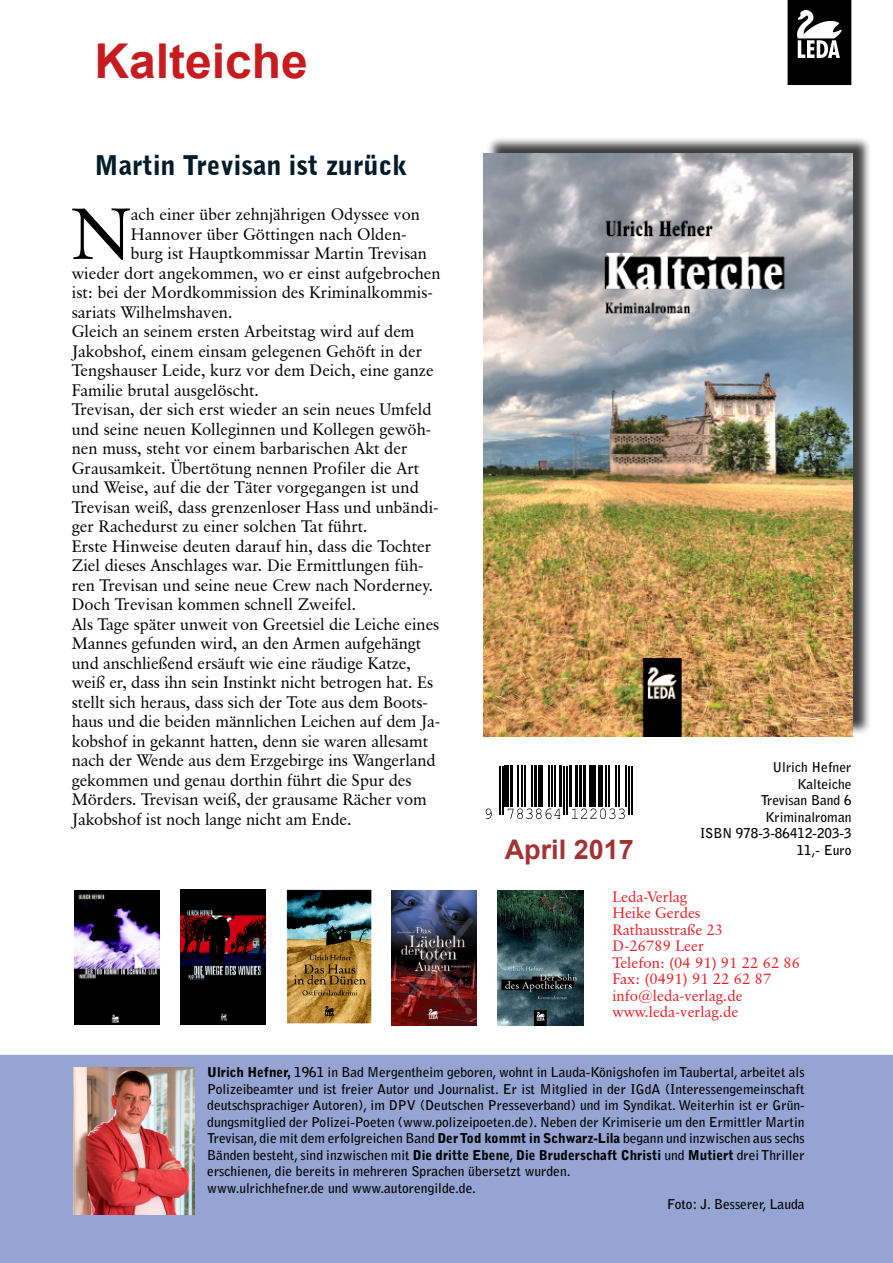
<style>
.page{position:relative;width:893px;height:1263px;background:#fff}
.page>*{position:absolute;margin:0;border:0;box-sizing:border-box;transform-origin:0 0}
.Katalog_Brottext{font:72.45px "Classical Garamond BT";color:#000}
.Katalog_Überschrifte{font:700 48px "Arial";color:#c71b20}
.Katalog_Unterzeilen{font:900 27px "Bell Gothic BT";color:#041b29}
.t1{font:700 27px "Arial";color:#a33233}
.Katalog_Brottext-2{font:16.5px/19.5px "Classical Garamond BT";color:#000}
.t2{font:15px "Classical Garamond BT";color:#ec1b24}
.TB_Absatz_1{font:700 13.5px/16.5px "Bell Gothic Std";color:#000;text-align:justify}
.Katalog_Info{font:700 13.5px "Bell Gothic Std";color:#000}
.TB_Text{font:700 13.5px "Bell Gothic Std";color:#000}
.s1{font-weight:900}
</style>
<div class="page">
<div style="left:0;top:1054px;width:893px;height:209px;background:#95a4d2"></div>
<hr style="left:499px;top:765px;width:1px;height:49px;background:#000">
<hr style="left:502px;top:765px;width:1px;height:49px;background:#000">
<hr style="left:505px;top:765px;width:4px;height:42px;background:#000">
<hr style="left:510px;top:765px;width:3px;height:42px;background:#000">
<hr style="left:517px;top:765px;width:2px;height:42px;background:#000">
<hr style="left:522px;top:765px;width:1px;height:42px;background:#000">
<hr style="left:524px;top:765px;width:2px;height:42px;background:#000">
<hr style="left:531px;top:765px;width:2px;height:42px;background:#000">
<hr style="left:534px;top:765px;width:3px;height:42px;background:#000">
<div style="left:538px;top:765px;width:5px;height:42px;background:#000"></div>
<hr style="left:548px;top:765px;width:2px;height:42px;background:#000">
<hr style="left:551px;top:765px;width:1px;height:42px;background:#000">
<hr style="left:554px;top:765px;width:1px;height:42px;background:#000">
<hr style="left:559px;top:765px;width:3px;height:42px;background:#000">
<hr style="left:564px;top:765px;width:1px;height:49px;background:#000">
<hr style="left:566px;top:765px;width:2px;height:49px;background:#000">
<hr style="left:569px;top:765px;width:3px;height:42px;background:#000">
<hr style="left:575px;top:765px;width:3px;height:42px;background:#000">
<hr style="left:579px;top:765px;width:3px;height:42px;background:#000">
<hr style="left:583px;top:765px;width:3px;height:42px;background:#000">
<hr style="left:589px;top:765px;width:3px;height:42px;background:#000">
<hr style="left:593px;top:765px;width:3px;height:42px;background:#000">
<hr style="left:599px;top:765px;width:4px;height:42px;background:#000">
<hr style="left:606px;top:765px;width:1px;height:42px;background:#000">
<hr style="left:608px;top:765px;width:2px;height:42px;background:#000">
<hr style="left:615px;top:765px;width:2px;height:42px;background:#000">
<hr style="left:618px;top:765px;width:2px;height:42px;background:#000">
<hr style="left:625px;top:765px;width:2px;height:42px;background:#000">
<hr style="left:628px;top:765px;width:1px;height:49px;background:#000">
<hr style="left:631px;top:765px;width:1px;height:49px;background:#000">
<svg style="left:486px;top:808px;width:6px;height:11px"></svg>
<svg style="left:508px;top:808px;width:52px;height:11px"></svg>
<svg style="left:572px;top:808px;width:53px;height:11px"></svg>
<img style="left:73px;top:1067px;width:122px;height:147px">
<div style="left:487px;top:136px;width:385px;height:599px;background:#000;opacity:.75"></div>
<img style="left:484px;top:154px;width:368px;height:582px">
<img style="left:286px;top:889px;width:85px;height:135px">
<img style="left:75px;top:890px;width:85px;height:134px">
<img style="left:180px;top:890px;width:86px;height:134px">
<img style="left:392px;top:890px;width:85px;height:135px">
<img style="left:497px;top:890px;width:86px;height:135px">
<div style="left:788px;top:0;width:63px;height:85px;background:#000"></div>
<img style="left:798px;top:11px;width:43px;height:46px">
<p class="Katalog_Überschrifte" style="left:95px;top:29px;width:215px">Kalteiche</p>
<p class="Katalog_Unterzeilen" style="left:95px;top:148px;width:314px">Martin Trevisan ist zurück</p>
<p class="Katalog_Brottext" style="left:72px;top:189px;width:61px">N</p>
<p class="Katalog_Brottext-2" style="left:131px;top:204px;width:291px">ach einer über zehnjährigen Odyssee von</p>
<p class="Katalog_Brottext-2" style="left:131px;top:224px;width:278px">Hannover über Göttingen nach Olden-</p>
<p class="Katalog_Brottext-2" style="left:131px;top:243px;width:298px">burg ist Hauptkommissar Martin Trevisan</p>
<p class="Katalog_Brottext-2" style="left:72px;top:263px;width:370px">wieder dort angekommen, wo er einst aufgebrochen</p>
<p class="Katalog_Brottext-2" style="left:72px;top:282px;width:363px">ist: bei der Mordkommission des Kriminalkommis-</p>
<p class="Katalog_Brottext-2" style="left:72px;top:302px;width:162px">sariats Wilhelmshaven.</p>
<p class="Katalog_Brottext-2" style="left:72px;top:321px;width:363px">Gleich an seinem ersten Arbeitstag wird auf dem Jakobshof, einem einsam gelegenen Gehöft in der Tengshauser Leide, kurz vor dem Deich, eine ganze Familie brutal ausgelöscht.</p>
<p class="Katalog_Brottext-2" style="left:72px;top:399px;width:369px">Trevisan, der sich erst wieder an sein neues Umfeld und seine neuen Kolleginnen und Kollegen gewöh&shy;nen muss, steht vor einem barbarischen Akt der Grausamkeit. Übertötung nennen Profiler die Art und Weise, auf die der Täter vorgegangen ist und Trevisan weiß, dass grenzenloser Hass und unbändi&shy;ger Rachedurst zu einer solchen Tat führt.</p>
<p class="Katalog_Brottext-2" style="left:72px;top:536px;width:363px">Erste Hinweise deuten darauf hin, dass die Tochter Ziel dieses Anschlages war. Die Ermittlungen füh&shy;ren Trevisan und seine neue Crew nach Norderney.<br>Doch Trevisan kommen schnell Zweifel.</p>
<p class="Katalog_Brottext-2" style="left:72px;top:614px;width:370px">Als Tage später unweit von Greetsiel die Leiche eines Mannes gefunden wird, an den Armen aufgehängt und anschließend ersäuft wie eine räudige Katze, weiß er, dass ihn sein Instinkt nicht betrogen hat. Es stellt sich heraus, dass sich der Tote aus dem Boots&shy;haus und die beiden männlichen Leichen auf dem Ja&shy;kobshof in gekannt hatten, denn sie waren allesamt nach der Wende aus dem Erzgebirge ins Wangerland gekommen und genau dorthin führt die Spur des Mörders. Trevisan weiß, der grausame Rächer vom Jakobshof ist noch lange nicht am Ende.</p>
<p class="t1" style="left:505px;top:831px;width:131px">April 2017</p>
<p class="Katalog_Info" style="left:772px;top:759px;width:80px">Ulrich Hefner</p>
<p class="Katalog_Info" style="left:797px;top:776px;width:55px">Kalteiche</p>
<p class="Katalog_Info" style="left:761px;top:792px;width:92px">Trevisan Band 6</p>
<p class="Katalog_Info" style="left:765px;top:809px;width:88px">Kriminalroman</p>
<p class="Katalog_Info" style="left:700px;top:825px;width:153px">ISBN 978-3-86412-203-3</p>
<p class="Katalog_Info" style="left:797px;top:842px;width:56px">11,- Euro</p>
<p class="t2" style="left:612px;top:887px;width:77px">Leda-Verlag</p>
<p class="t2" style="left:612px;top:904px;width:90px">Heike Gerdes</p>
<p class="t2" style="left:612px;top:920px;width:112px">Rathausstraße 23</p>
<p class="t2" style="left:612px;top:937px;width:93px">D-26789 Leer</p>
<p class="t2" style="left:612px;top:953px;width:189px">Telefon: (04 91) 91 22 62 86</p>
<p class="t2" style="left:612px;top:970px;width:160px">Fax: (0491) 91 22 62 87</p>
<p class="t2" style="left:612px;top:986px;width:132px">info@leda-verlag.de</p>
<p class="t2" style="left:612px;top:1003px;width:128px">www.leda-verlag.de</p>
<p class="TB_Absatz_1" style="left:207px;top:1064px;width:599px"><span class="s1">Ulrich Hefner,</span> 1961 in Bad Mergentheim geboren, wohnt in Lauda-Königshofen im Taubertal, arbeitet als Polizeibeamter und ist freier Autor und Journalist. Er ist Mitglied in der IGdA (Interessengemeinschaft deutschsprachiger Autoren), im DPV (Deutschen Presseverband) und im Syndikat. Weiterhin ist er Grün&shy;dungsmitglied der Polizei-Poeten (www.polizeipoeten.de). Neben der Krimiserie um den Ermittler Martin Trevisan, die mit dem erfolgreichen Band <span class="s1">Der Tod kommt in Schwarz-Lila</span> begann und inzwischen aus sechs Bänden besteht, sind inzwischen mit <span class="s1">Die dritte Ebene</span>, <span class="s1">Die Bruderschaft Christi</span> und <span class="s1">Mutiert</span> drei Thriller erschienen, die bereits in mehreren Sprachen übersetzt wurden.</p>
<p class="TB_Absatz_1" style="left:207px;top:1179px;width:270px">www.ulrichhefner.de und www.autorengilde.de.</p>
<p class="TB_Text" style="left:667px;top:1196px;width:139px">Foto: J. Besserer, Lauda</p>
</div>
